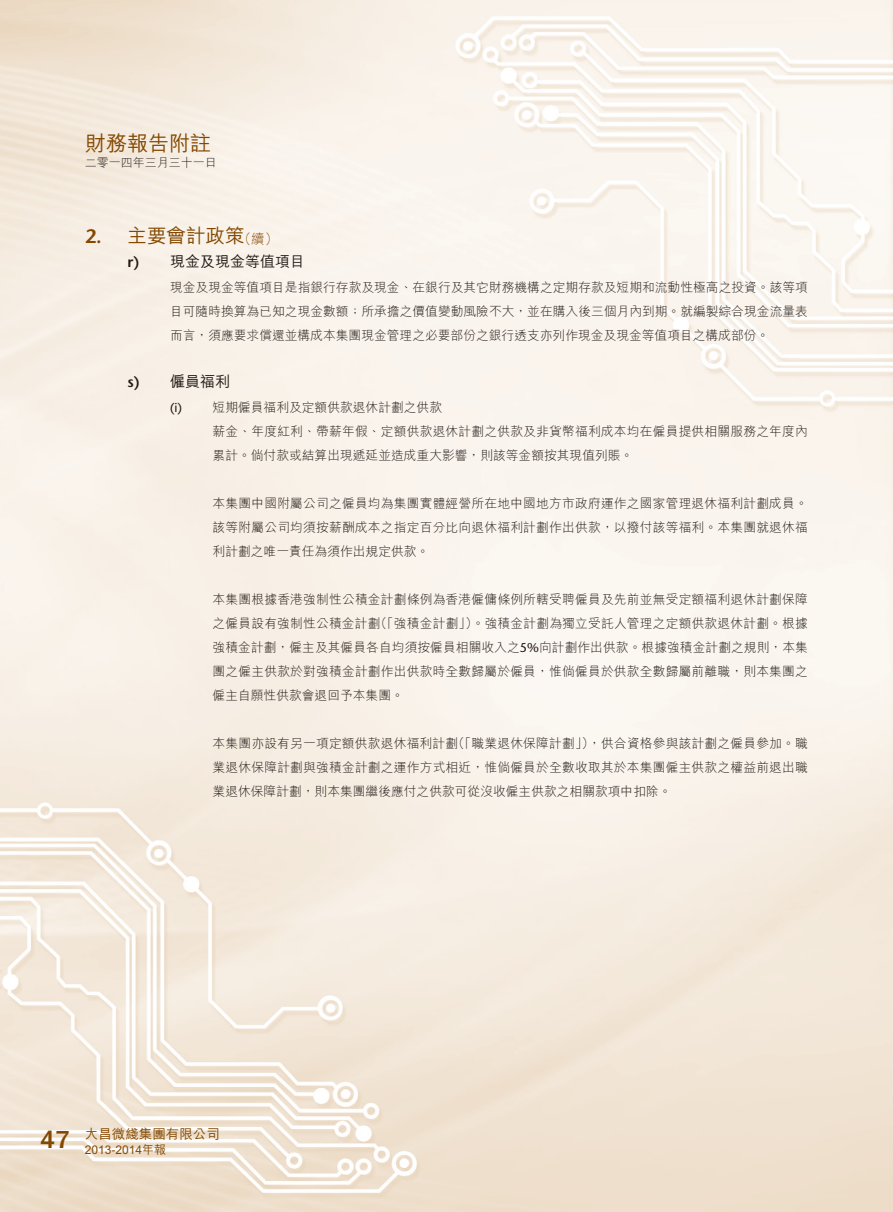
<style>
.page{position:relative;width:893px;height:1212px;background:#fff}
.page>*{position:absolute;margin:0;border:0;box-sizing:border-box;transform-origin:0 0}
.t1{font:21px "M Hei HK Medium E Ten B5 H";color:#844800}
.t2{font:19.5px "M Hei HK Medium E Ten B5 H";color:#844800}
.t3{font:15px "M Hei HK Medium E Ten B5 H";color:#231916}
.t4{font:13.5px "M Hei HK Medium E Ten B5 H";color:#844800}
.t5{font:12.75px/24px "M Hei HK Light E Ten B5 H";color:#231916;text-align:justify}
.t6{font:12px "M Hei HK Medium E Ten B5 H";color:#844800}
.t7{font:12px "M Hei HK Light E Ten B5 H";color:#231916}
.s1{font-family:"Stone Sans Std";font-weight:600}
.s2{font-family:"M Hei HK Light E Ten B5 H";font-size:13.5px}
.s3{font-family:"Stone Sans Std";font-weight:500}
</style>
<div class="page">
<img style="left:0;top:0;width:893px;height:1212px">
<h1 class="t1" style="left:85px;top:135px;width:127px">財務報告附註</h1>
<p class="t7" style="left:85px;top:158px;width:133px">二零一四年三月三十一日</p>
<h2 class="t2" style="left:85px;top:228px;width:195px"><span class="s1">2.</span> 主要會計政策<span class="s2">（續）</span></h2>
<p class="t3" style="left:128px;top:256px;width:179px"><span class="s1">r)</span> 現金及現金等值項目</p>
<p class="t5" style="left:170px;top:277px;width:639px">現金及現金等值項目是指銀行存款及現金、在銀行及其它財務機構之定期存款及短期和流動性極高之投資。該等項目可隨時換算為已知之現金數額；所承擔之價值變動風險不大，並在購入後三個月內到期。就編製綜合現金流量表而言，須應要求償還並構成本集團現金管理之必要部份之銀行透支亦列作現金及現金等值項目之構成部份。</p>
<p class="t3" style="left:128px;top:376px;width:104px"><span class="s1">s)</span> 僱員福利</p>
<p class="t5" style="left:213px;top:397px;width:597px;text-align:left;text-indent:-43px"><span class="s3">(i)</span> 短期僱員福利及定額供款退休計劃之供款<br>薪金、年度紅利、帶薪年假、定額供款退休計劃之供款及非貨幣福利成本均在僱員提供相關服務之年度內累計。倘付款或結算出現遞延並造成重大影響，則該等金額按其現值列賬。</p>
<p class="t5" style="left:213px;top:493px;width:597px">本集團中國附屬公司之僱員均為集團實體經營所在地中國地方市政府運作之國家管理退休福利計劃成員。該等附屬公司均須按薪酬成本之指定百分比向退休福利計劃作出供款，以撥付該等福利。本集團就退休福利計劃之唯一責任為須作出規定供款。</p>
<p class="t5" style="left:213px;top:589px;width:597px">本集團根據香港強制性公積金計劃條例為香港僱傭條例所轄受聘僱員及先前並無受定額福利退休計劃保障之僱員設有強制性公積金計劃（「強積金計劃」）。強積金計劃為獨立受託人管理之定額供款退休計劃。根據強積金計劃，僱主及其僱員各自均須按僱員相關收入之<span class="s3">5%</span>向計劃作出供款。根據強積金計劃之規則，本集團之僱主供款於對強積金計劃作出供款時全數歸屬於僱員，惟倘僱員於供款全數歸屬前離職，則本集團之僱主自願性供款會退回予本集團。</p>
<p class="t5" style="left:213px;top:733px;width:597px">本集團亦設有另一項定額供款退休福利計劃（「職業退休保障計劃」），供合資格參與該計劃之僱員參加。職業退休保障計劃與強積金計劃之運作方式相近，惟倘僱員於全數收取其於本集團僱主供款之權益前退出職業退休保障計劃，則本集團繼後應付之供款可從沒收僱主供款之相關款項中扣除。</p>
<p class="t4" style="left:85px;top:1129px;width:136px">大昌微綫集團有限公司</p>
<p class="t6" style="left:40px;top:1145px;width:128px"><sup>47</sup> 2013-2014年報</p>
</div>
